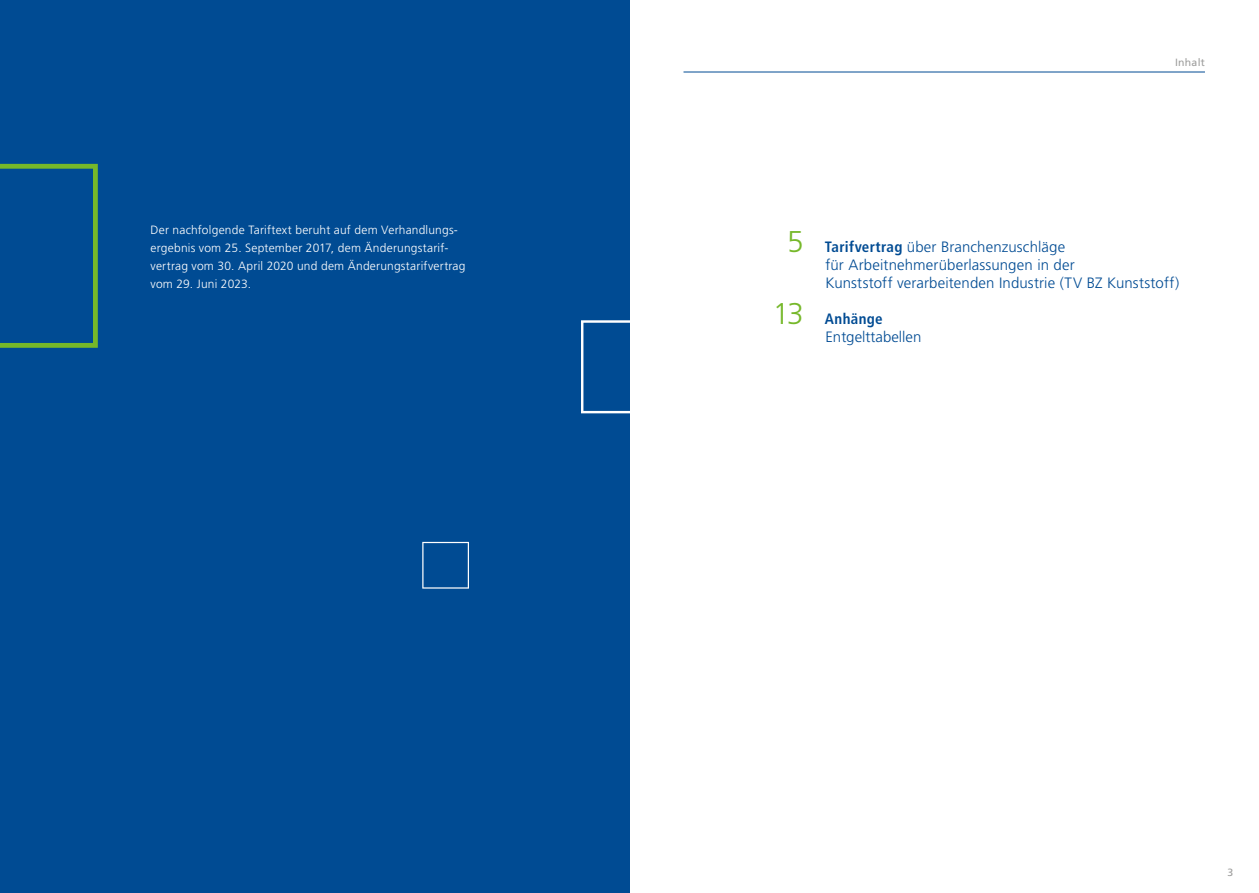
<style>
.page{position:relative;width:1259px;height:893px;background:#fff}
.page>*{position:absolute;margin:0;border:0;box-sizing:border-box;transform-origin:0 0}
.Fließtext_8_pt{font:300 30px "Frutiger LT Pro";color:#76b82a}
.Fließtext_8_pt-2{font:300 15px "Frutiger LT Pro";letter-spacing:.01em;color:#004b93}
.Fließtext_8_pt-3{font:700 condensed 15px "Frutiger LT Pro";letter-spacing:.025em;color:#004b93}
.t1{font:300 12px/18px "Frutiger LT Pro";letter-spacing:.015em;color:#fff}
.t2{font:10.5px "Frutiger LT Pro";letter-spacing:.025em;color:#9d9d9c}
.s1{font-weight:700;font-stretch:condensed}
</style>
<div class="page">
<hr style="left:683px;top:72px;width:522px;height:1px;background:#004b93">
<div style="left:0;top:0;width:629px;height:893px;background:#004b93"></div>
<svg style="left:0;top:164px;width:98px;height:184px"></svg>
<svg style="left:581px;top:320px;width:49px;height:93px"></svg>
<svg style="left:422px;top:542px;width:47px;height:47px"></svg>
<p class="t1" style="left:151px;top:221px;width:309px">Der nachfolgende Tariftext beruht auf dem Verhandlungs-</p>
<p class="t1" style="left:151px;top:239px;width:299px">ergebnis vom 25. September 2017, dem Änderungstarif-</p>
<p class="t1" style="left:151px;top:257px;width:316px">vertrag vom 30. April 2020 und dem Änderungstarifvertrag vom 29. Juni 2023.</p>
<p class="t2" style="left:1175px;top:56px;width:31px">Inhalt</p>
<p class="Fließtext_8_pt" style="left:787px;top:224px;width:18px">5</p>
<p class="Fließtext_8_pt" style="left:772px;top:296px;width:33px">13</p>
<p class="Fließtext_8_pt-2" style="left:824px;top:238px;width:242px"><span class="s1">Tarifvertrag</span> über Branchenzuschläge</p>
<p class="Fließtext_8_pt-2" style="left:825px;top:256px;width:251px">für Arbeitnehmerüberlassungen in der</p>
<p class="Fließtext_8_pt-2" style="left:825px;top:274px;width:355px">Kunststoff verarbeitenden Industrie (TV BZ Kunststoff)</p>
<p class="Fließtext_8_pt-3" style="left:825px;top:310px;width:59px">Anhänge</p>
<p class="Fließtext_8_pt-2" style="left:825px;top:328px;width:97px">Entgelttabellen</p>
<p class="t2" style="left:1227px;top:866px;width:7px">3</p>
</div>
